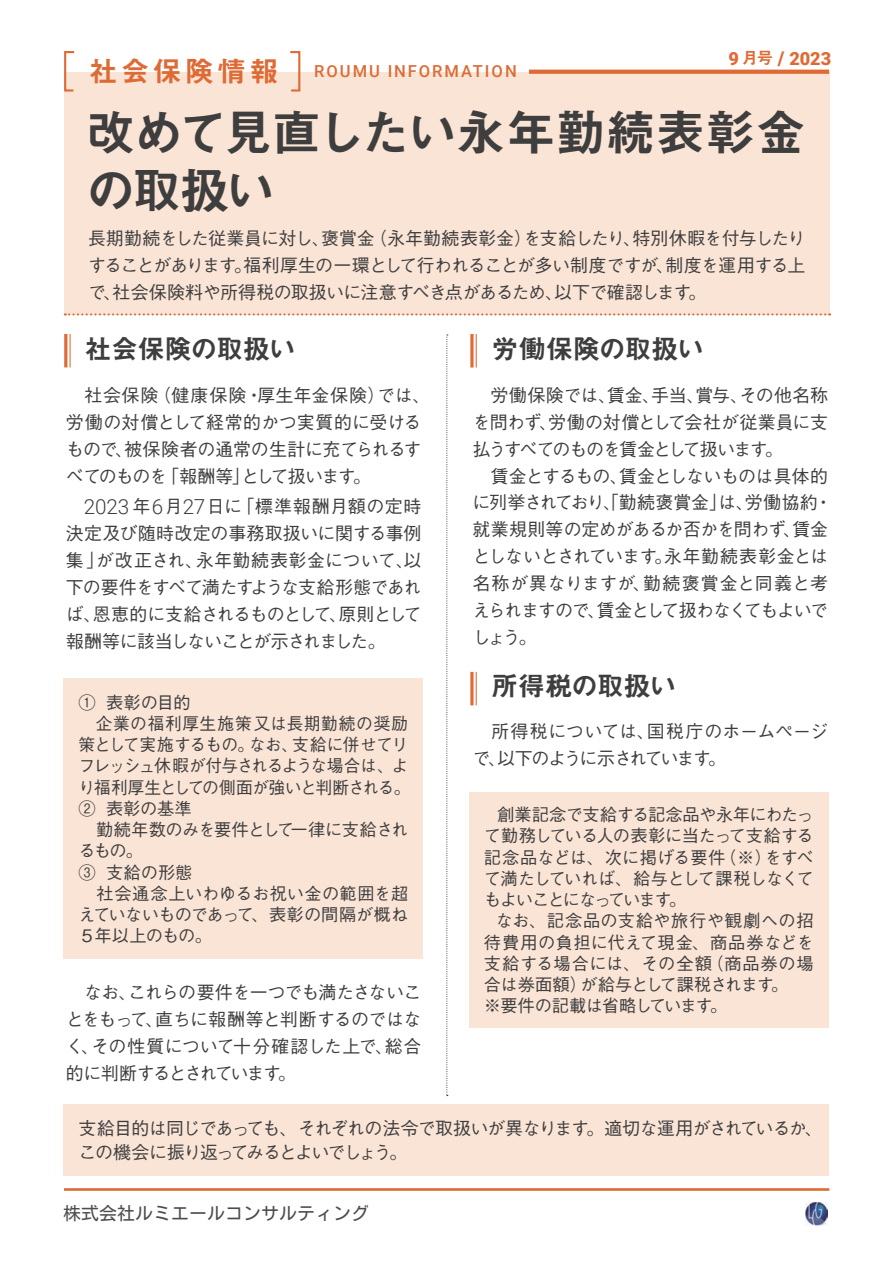
<style>
.page{position:relative;width:893px;height:1263px;background:#fff}
.page>*{position:absolute;margin:0;border:0;box-sizing:border-box;transform-origin:0 0}
.t1{font:49.5px/58.5px "Midashi Go Pr 6 N MB31 90 msp RKSJ H";letter-spacing:-.035em;color:#3e3e3f}
.t2{font:27px "Midashi Go Pr 6 N MB31 90 msp RKSJ H";letter-spacing:-.025em;color:#3e3e3f}
.t3{font:900 18.15px "Roboto";color:#de6b35}
.t4{font:18px/27px "Gothic BBB Pr 6 N Medium 90 msp RKSJ H";letter-spacing:-.035em;color:#3e3e3f;text-align:justify}
.t5{font:18px/27px "Gothic BBB Pr 6 N Medium 90 msp RKSJ H";letter-spacing:-.01em;color:#3e3e3f}
.t6{font:18px/24.5px "Gothic BBB Pr 6 N Medium 90 msp RKSJ H";letter-spacing:-.075em;color:#3e3e3f}
.t7{font:18px "Motoya L Cedar W3 90 ms RKSJ H";color:#4c4d4e}
.t8{font:17.25px/21.3px "Gothic BBB Pr 6 N Medium 90 msp RKSJ H";letter-spacing:-.015em;color:#3e3e3f}
.t9{font:17.25px/21.3px "Gothic BBB Pr 6 N Medium 90 msp RKSJ H";letter-spacing:.01em;color:#3e3e3f}
.t10{font:500 16.5px "Roboto";letter-spacing:.12em;color:#de6b35}
.s1{font-family:"Midashi Go Pr 6 N MB31 90 msp RKSJ H";font-weight:400;font-size:16.5px}
.s2{font-size:18.9px}
.s3{font-family:"Midashi Go Pr 6 N MB31 90 msp RKSJ H";font-weight:400;font-size:28.8px}
.s4{font-family:"Roboto";font-weight:300;font-size:20.7px}
</style>
<div class="page">
<img style="left:805px;top:1202px;width:22px;height:23px">
<div style="left:64px;top:679px;width:359px;height:280px;background:#fae4d5"></div>
<div style="left:469px;top:792px;width:359px;height:236px;background:#fae4d5"></div>
<div style="left:64px;top:1105px;width:765px;height:71px;background:#fae4d5"></div>
<div style="left:64px;top:72px;width:765px;height:243px;background:#fae4d5"></div>
<svg style="left:65px;top:313px;width:765px;height:3px"></svg>
<svg style="left:529px;top:70px;width:300px;height:4px"></svg>
<svg style="left:64px;top:51px;width:11px;height:41px"></svg>
<svg style="left:290px;top:51px;width:11px;height:41px"></svg>
<hr style="left:64px;top:1188px;width:765px;height:3px;background:#de6b35">
<hr style="left:70px;top:334px;width:1px;height:33px;background:#de6b35">
<hr style="left:64px;top:334px;width:3px;height:33px;background:#de6b35">
<hr style="left:476px;top:334px;width:1px;height:34px;background:#de6b35">
<hr style="left:470px;top:334px;width:3px;height:34px;background:#de6b35">
<hr style="left:476px;top:672px;width:1px;height:33px;background:#de6b35">
<hr style="left:470px;top:672px;width:3px;height:33px;background:#de6b35">
<svg style="left:446px;top:334px;width:2px;height:762px"></svg>
<p class="t3" style="left:728px;top:48px;width:104px">9 <span class="s1">月号</span> <span class="s2">/</span> 2023</p>
<p class="t10" style="left:89px;top:62px;width:429px"><span class="s3">社会保険情報　</span>ROUMU INFORMATION</p>
<h1 class="t1" style="left:86px;top:110px;width:721px">改めて見直したい永年勤続表彰金の取扱い</h1>
<p class="t4" style="left:88px;top:227px;width:719px">長期勤続をした従業員に対し、褒賞金（永年勤続表彰金）を支給したり、特別休暇を付与したりすることがあります。福利厚生の一環として行われることが多い制度ですが、制度を運用する上で、社会保険料や所得税の取扱いに注意すべき点があるため、以下で確認します。</p>
<h2 class="t2" style="left:85px;top:339px;width:212px">社会保険の取扱い</h2>
<p class="t5" style="left:66px;top:384px;width:366px">　社会保険（健康保険・厚生年金保険）では、労働の対償として経常的かつ実質的に受けるもので、被保険者の通常の生計に充てられるすべてのものを「報酬等」として扱います。</p>
<p class="t4" style="left:66px;top:496px;width:357px;text-indent:18px"><span class="s4">2023</span>年<span class="s4">6</span>月<span class="s4">27</span>日に「標準報酬月額の定時決定及び随時改定の事務取扱いに関する事例集」が改正され、永年勤続表彰金について、以下の要件をすべて満たすような支給形態であれば、恩恵的に支給されるものとして、原則として報酬等に該当しないことが示されました。</p>
<p class="t8" style="left:79px;top:694px;width:333px">① 表彰の目的<br>　企業の福利厚生施策又は長期勤続の奨励策として実施するもの。なお、支給に併せてリフレッシュ休暇が付与されるような場合は、より福利厚生としての側面が強いと判断される。<br>② 表彰の基準<br>　勤続年数のみを要件として一律に支給されるもの。<br>③ 支給の形態<br>　社会通念上いわゆるお祝い金の範囲を超えていないものであって、表彰の間隔が概ね<br>５年以上のもの。</p>
<p class="t4" style="left:66px;top:981px;width:357px">　なお、これらの要件を一つでも満たさないことをもって、直ちに報酬等と判断するのではなく、その性質について十分確認した上で、総合的に判断するとされています。</p>
<h2 class="t2" style="left:492px;top:339px;width:214px">労働保険の取扱い</h2>
<p class="t4" style="left:472px;top:384px;width:362px;text-align:left">　労働保険では、賃金、手当、賞与、その他名称を問わず、労働の対償として会社が従業員に支払うすべてのものを賃金として扱います。<br>　賃金とするもの、賃金としないものは具体的に列挙されており、「勤続褒賞金」は、労働協約・就業規則等の定めがあるか否かを問わず、賃金としないとされています。永年勤続表彰金とは名称が異なりますが、勤続褒賞金と同義と考えられますので、賃金として扱わなくてもよいでしょう。</p>
<h2 class="t2" style="left:492px;top:676px;width:186px">所得税の取扱い</h2>
<p class="t4" style="left:472px;top:721px;width:357px">　所得税については、国税庁のホームページで、以下のように示されています。</p>
<p class="t8" style="left:484px;top:806px;width:331px;text-align:justify">　創業記念で支給する記念品や永年にわたって勤務している人の表彰に当たって支給する記念品などは、次に掲げる要件（※）をすべて満たしていれば、給与として課税しなくてもよいことになっています。</p>
<p class="t9" style="left:484px;top:913px;width:331px;text-indent:12px">なお、記念品の支給や旅行や観劇への招待費用の負担に代えて現金、商品券などを支給する場合には、その全額（商品券の場合は券面額）が給与として課税されます。<br>※要件の記載は省略しています。</p>
<p class="t6" style="left:79px;top:1118px;width:746px">支給目的は同じであっても、それぞれの法令で取扱いが異なります。適切な運用がされているか、この機会に振り返ってみるとよいでしょう。</p>
<p class="t7" style="left:63px;top:1204px;width:307px">株式会社ルミエールコンサルティング</p>
</div>
